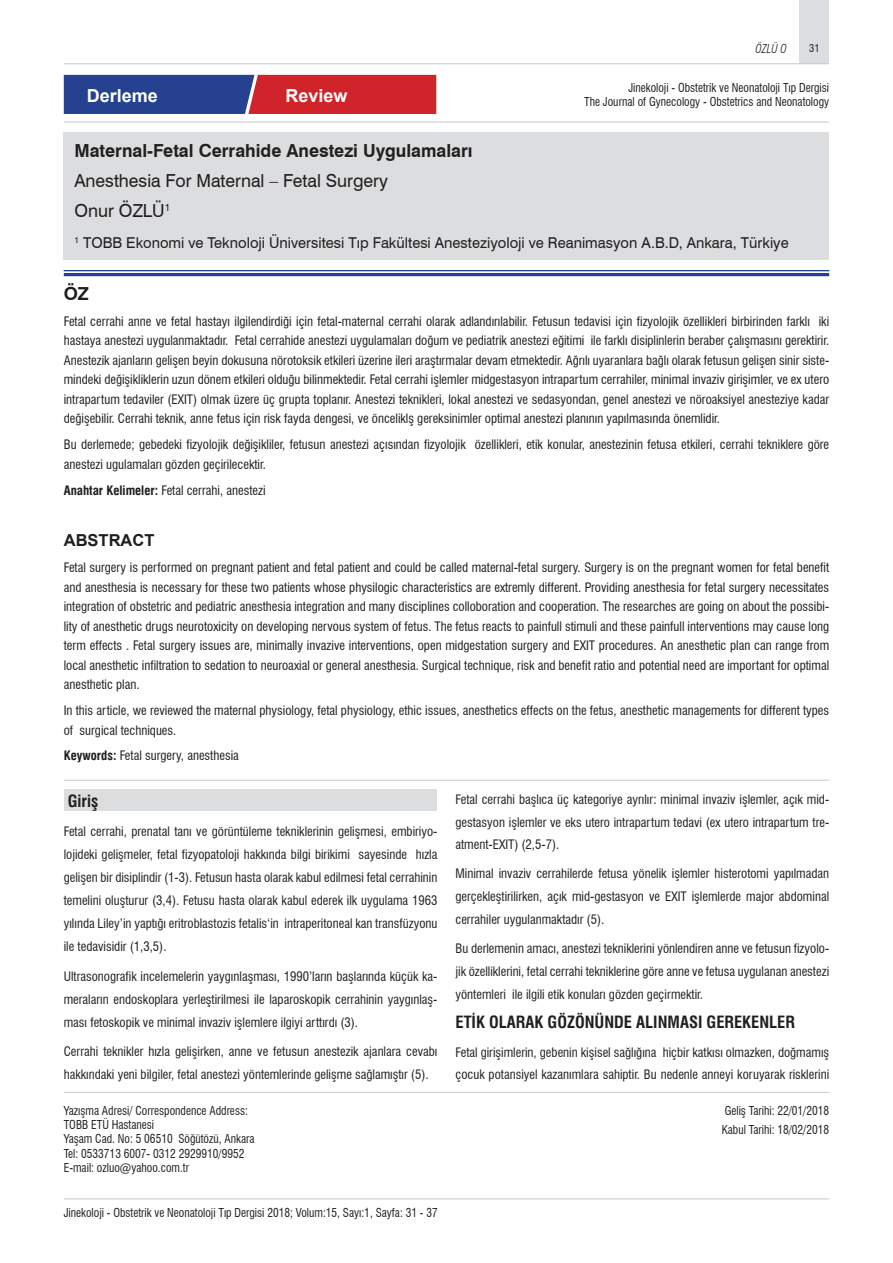
<style>
.page{position:relative;width:893px;height:1263px;background:#fff}
.page>*{position:absolute;margin:0;border:0;box-sizing:border-box;transform-origin:0 0}
.t1{font:700 18px "Swiss 721 BT";color:#231f20}
.t2{font:18px/30.2px "Swiss 721 BT";color:#231f20}
.t3{font:700 18px "Arial";color:#fff}
.t4{font:700 18px "Swiss 721 BT";color:#201d1e}
.t5{font:700 condensed 16.5px "Swiss 721 BT";color:#231f20}
.t6{font:700 16.5px "Arial";color:#201d1e}
.t7{font:15px "Swiss 721 BT";color:#231f20}
.t8{font:condensed 12.75px/19.5px "Swiss 721 BT";color:#201d1e;text-align:justify}
.t9{font:condensed 12.75px/23.1px "Swiss 721 BT";color:#231f20;text-align:justify}
.t10{font:condensed 12px/14.4px "Swiss 721 BT";color:#231f20;scale:.95 1}
.t11{font:italic 300 condensed 12px "Swiss 721 BT";color:#231f20;scale:.95 1}
.t12{font:condensed 10.5px "Swiss 721 BT";color:#231f20}
.s1{font-weight:700}
</style>
<div class="page">
<div style="left:800px;top:0;width:29px;height:64px;background:#dcdddf"></div>
<hr style="left:64px;top:1198px;width:765px;height:1px;background:#c7c8ca">
<hr style="left:64px;top:63px;width:765px;height:1px;background:#c7c8ca">
<div style="left:64px;top:789px;width:373px;height:21px;background:#dcdddf"></div>
<hr style="left:64px;top:1092px;width:765px;height:1px;background:#c7c8ca">
<hr style="left:64px;top:780px;width:765px;height:1px;background:#c7c8ca">
<hr style="left:64px;top:122px;width:765px;height:1px;background:#c7c8ca">
<div style="left:64px;top:132px;width:765px;height:128px;background:#dcdddf"></div>
<hr style="left:64px;top:270px;width:765px;height:1px;background:#253f8e">
<hr style="left:64px;top:273px;width:765px;height:3px;background:#253f8e">
<svg style="left:64px;top:75px;width:372px;height:39px;background:#7b345e"></svg>
<h1 class="t3" style="left:87px;top:84px;width:73px">Derleme</h1>
<h1 class="t3" style="left:285px;top:84px;width:64px">Review</h1>
<p class="t11" style="left:755px;top:42px;width:34px">ÖZLÜ O</p>
<p class="t12" style="left:809px;top:42px;width:12px">31</p>
<p class="t10" style="left:584px;top:80px;width:259px;text-align:right">Jinekoloji - Obstetrik ve Neonatoloji Tıp Dergisi<br>The Journal of Gynecology - Obstetrics and Neonatology</p>
<h1 class="t1" style="left:74px;top:138px;width:400px">Maternal-Fetal Cerrahide Anestezi Uygulamaları</h1>
<h1 class="t2" style="left:74px;top:165px;width:315px">Anesthesia For Maternal – Fetal Surgery<br>Onur ÖZLÜ<sup>1</sup></h1>
<p class="t7" style="left:74px;top:232px;width:716px"><sup>1</sup> TOBB Ekonomi ve Teknoloji Üniversitesi Tıp Fakültesi Anesteziyoloji ve Reanimasyon A.B.D, Ankara, Türkiye</p>
<h1 class="t4" style="left:64px;top:281px;width:27px">ÖZ</h1>
<p class="t8" style="left:64px;top:311px;width:767px">Fetal cerrahi anne ve fetal hastayı ilgilendirdiği için fetal-maternal cerrahi olarak adlandırılabilir. Fetusun tedavisi için fizyolojik özellikleri birbirinden farklı iki hastaya anestezi uygulanmaktadır. Fetal cerrahide anestezi uygulamaları doğum ve pediatrik anestezi eğitimi ile farklı disiplinlerin beraber çalışmasını gerektirir.<br>Anestezik ajanların gelişen beyin dokusuna nörotoksik etkileri üzerine ileri araştırmalar devam etmektedir. Ağrılı uyaranlara bağlı olarak fetusun gelişen sinir siste&shy;mindeki değişikliklerin uzun dönem etkileri olduğu bilinmektedir. Fetal cerrahi işlemler midgestasyon intrapartum cerrahiler, minimal invaziv girişimler, ve ex utero intrapartum tedaviler (EXIT) olmak üzere üç grupta toplanır. Anestezi teknikleri, lokal anestezi ve sedasyondan, genel anestezi ve nöroaksiyel anesteziye kadar değişebilir. Cerrahi teknik, anne fetus için risk fayda dengesi, ve önceliklş gereksinimler optimal anestezi planının yapılmasında önemlidir.</p>
<p class="t8" style="left:64px;top:435px;width:767px">Bu derlemede; gebedeki fizyolojik değişikliler, fetusun anestezi açısından fizyolojik özellikleri, etik konular, anestezinin fetusa etkileri, cerrahi tekniklere göre anestezi ugulamaları gözden geçirilecektir.</p>
<p class="t8" style="left:64px;top:480px;width:203px"><span class="s1">Anahtar Kelimeler:</span> Fetal cerrahi, anestezi</p>
<p class="t6" style="left:64px;top:529px;width:92px">ABSTRACT</p>
<p class="t8" style="left:64px;top:558px;width:767px">Fetal surgery is performed on pregnant patient and fetal patient and could be called maternal-fetal surgery. Surgery is on the pregnant women for fetal benefit and anesthesia is necessary for these two patients whose physilogic characteristics are extremly different. Providing anesthesia for fetal surgery necessitates integration of obstetric and pediatric anesthesia integration and many disciplines colloboration and cooperation. The researches are going on about the possibi&shy;lity of anesthetic drugs neurotoxicity on developing nervous system of fetus. The fetus reacts to painfull stimuli and these painfull interventions may cause long term effects . Fetal surgery issues are, minimally invazive interventions, open midgestation surgery and EXIT procedures. An anesthetic plan can range from local anesthetic infiltration to sedation to neuroaxial or general anesthesia. Surgical technique, risk and benefit ratio and potential need are important for optimal anesthetic plan.</p>
<p class="t8" style="left:64px;top:701px;width:767px">In this article, we reviewed the maternal physiology, fetal physiology, ethic issues, anesthetics effects on the fetus, anesthetic managements for different types of surgical techniques.</p>
<p class="t8" style="left:64px;top:746px;width:177px"><span class="s1">Keywords:</span> Fetal surgery, anesthesia</p>
<p class="t5" style="left:68px;top:791px;width:32px">Giriş</p>
<p class="t9" style="left:64px;top:820px;width:375px">Fetal cerrahi, prenatal tanı ve görüntüleme tekniklerinin gelişmesi, embiriyo&shy;lojideki gelişmeler, fetal fizyopatoloji hakkında bilgi birikimi sayesinde hızla gelişen bir disiplindir (1-3). Fetusun hasta olarak kabul edilmesi fetal cerrahinin temelini oluşturur (3,4). Fetusu hasta olarak kabul ederek ilk uygulama 1963 yılında Liley’in yaptığı eritroblastozis fetalis‘in intraperitoneal kan transfüzyonu ile tedavisidir (1,3,5).</p>
<p class="t9" style="left:64px;top:965px;width:375px">Ultrasonografik incelemelerin yaygınlaşması, 1990’ların başlarında küçük ka&shy;meraların endoskoplara yerleştirilmesi ile laparoskopik cerrahinin yaygınlaş&shy;ması fetoskopik ve minimal invaziv işlemlere ilgiyi arttırdı (3).</p>
<p class="t9" style="left:64px;top:1040px;width:375px">Cerrahi teknikler hızla gelişirken, anne ve fetusun anestezik ajanlara cevabı hakkındaki yeni bilgiler, fetal anestezi yöntemlerinde gelişme sağlamıştır (5).</p>
<p class="t9" style="left:455px;top:788px;width:375px;line-height:22.6px">Fetal cerrahi başlıca üç kategoriye ayrılır: minimal invaziv işlemler, açık mid&shy;gestasyon işlemler ve eks utero intrapartum tedavi (ex utero intrapartum tre&shy;atment-EXIT) (2,5-7).</p>
<p class="t9" style="left:455px;top:862px;width:375px;line-height:22.6px">Minimal invaziv cerrahilerde fetusa yönelik işlemler histerotomi yapılmadan gerçekleştirilirken, açık mid-gestasyon ve EXIT işlemlerde major abdominal cerrahiler uygulanmaktadır (5).</p>
<p class="t9" style="left:455px;top:937px;width:375px;line-height:22.6px">Bu derlemenin amacı, anestezi tekniklerini yönlendiren anne ve fetusun fizyolo&shy;jik özelliklerini, fetal cerrahi tekniklerine göre anne ve fetusa uygulanan anestezi yöntemleri ile ilgili etik konuları gözden geçirmektir.</p>
<p class="t5" style="left:455px;top:1012px;width:341px">ETİK OLARAK GÖZÖNÜNDE ALINMASI GEREKENLER</p>
<p class="t9" style="left:455px;top:1041px;width:375px;line-height:22.6px">Fetal girişimlerin, gebenin kişisel sağlığına hiçbir katkısı olmazken, doğmamış çocuk potansiyel kazanımlara sahiptir. Bu nedenle anneyi koruyarak risklerini</p>
<p class="t10" style="left:64px;top:1103px;width:202px">Yazışma Adresi/ Correspondence Address:<br>TOBB ETÜ Hastanesi<br>Yaşam Cad. No: 5 06510 Söğütözü, Ankara Tel: 0533713 6007- 0312 2929910/9952<br>E-mail: ozluo@yahoo.com.tr</p>
<p class="t10" style="left:722px;top:1100px;width:115px;line-height:19.5px">Geliş Tarihi: 22/01/2018<br>Kabul Tarihi: 18/02/2018</p>
<p class="t10" style="left:64px;top:1205px;width:395px">Jinekoloji - Obstetrik ve Neonatoloji Tıp Dergisi 2018; Volum:15, Sayı:1, Sayfa: 31 - 37</p>
</div>
